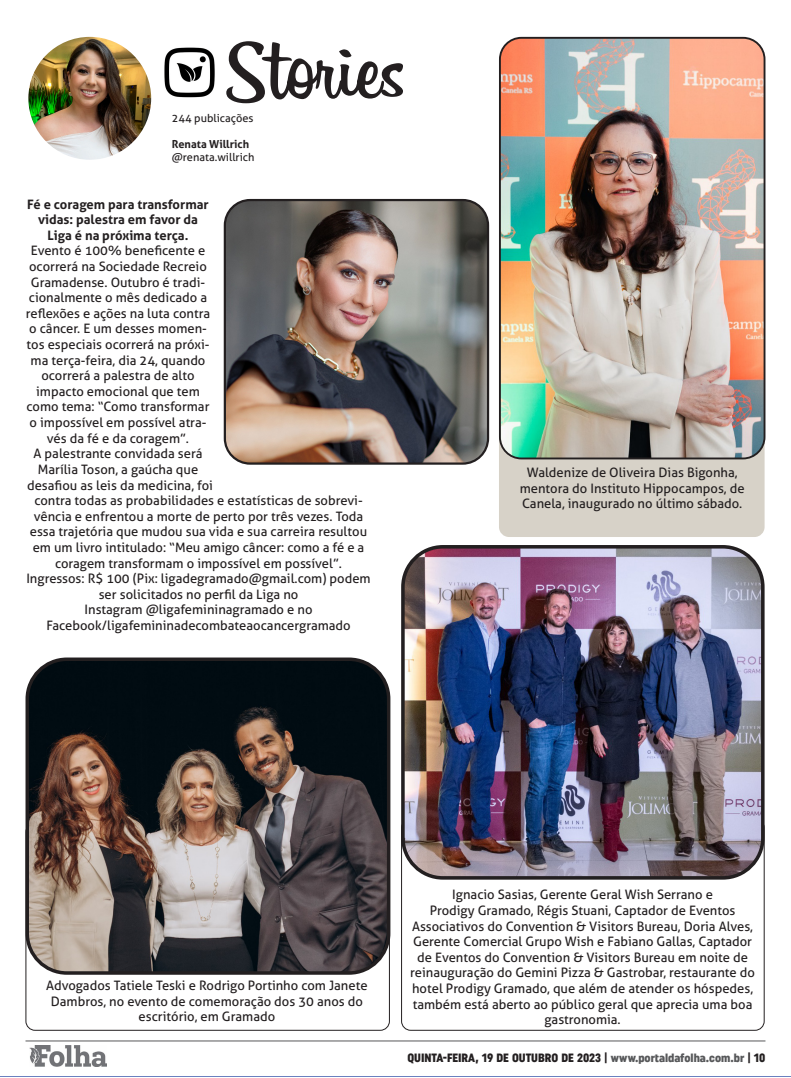
<style>
.page{position:relative;width:791px;height:1078px;background:#fff}
.page>*{position:absolute;margin:0;border:0;box-sizing:border-box;transform-origin:0 0}
.t1{font:13px/15.6px "Aller";color:#231f20;text-align:center}
.t2{font:700 13px "Aller";color:#231f20}
.t3{font:12px "Uniform Condensed 3";color:#231f20}
.t4{font:11px/13.2px "Aller";color:#231f20}
.s1{font-weight:700}
.s2{color:#57585a}
</style>
<div class="page">
<div style="left:499px;top:339px;width:265px;height:198px;background:#d7d2c8;border-radius:10px"></div>
<hr style="left:0;top:1076px;width:791px;height:1px;background:#294aa4">
<hr style="left:26px;top:1040px;width:739px;height:1px;background:#57585a">
<img style="left:29px;top:1045px;width:77px;height:21px">
<img style="left:27px;top:661px;width:362px;height:311px">
<div style="left:26px;top:657px;width:364px;height:317px;border:3px solid #231f20;border-radius:40px"></div>
<img style="left:500px;top:38px;width:264px;height:420px">
<div style="left:499px;top:37px;width:266px;height:422px;border:2px solid #231f20;border-radius:21px"></div>
<img style="left:225px;top:200px;width:263px;height:263px">
<div style="left:224px;top:199px;width:265px;height:265px;border:2px solid #231f20;border-radius:25px"></div>
<img style="left:28px;top:37px;width:123px;height:123px;border-radius:61px">
<img style="left:164px;top:47px;width:51px;height:51px">
<svg style="left:226px;top:41px;width:177px;height:62px"></svg>
<img style="left:406px;top:548px;width:357px;height:329px">
<div style="left:401px;top:545px;width:363px;height:334px;border:4px solid #231f20;border-radius:40px"></div>
<p class="t4" style="left:172px;top:111px;width:83px">244 publicações</p>
<p class="t4" style="left:172px;top:137px;width:84px"><span class="s1">Renata Willrich </span>@renata.willrich</p>
<p class="t2" style="left:27px;top:196px;width:183px">Fé e coragem para transformar</p>
<p class="t2" style="left:38px;top:211px;width:161px">vidas: palestra em favor da</p>
<p class="t2" style="left:48px;top:227px;width:142px">Liga é na próxima terça.</p>
<p class="t1" style="left:31px;top:243px;width:176px">Evento é 100% beneficente e</p>
<p class="t1" style="left:29px;top:258px;width:179px">ocorrerá na Sociedade Recreio</p>
<p class="t1" style="left:31px;top:274px;width:176px">Gramadense. Outubro é tradi-</p>
<p class="t1" style="left:29px;top:290px;width:180px">cionalmente o mês dedicado a</p>
<p class="t1" style="left:26px;top:305px;width:186px">reflexões e ações na luta contra</p>
<p class="t1" style="left:29px;top:321px;width:179px">o câncer. E um desses momen-</p>
<p class="t1" style="left:27px;top:336px;width:184px">tos especiais ocorrerá na próxi-</p>
<p class="t1" style="left:31px;top:352px;width:176px">ma terça-feira, dia 24, quando</p>
<p class="t1" style="left:41px;top:368px;width:155px">ocorrerá a palestra de alto</p>
<p class="t1" style="left:36px;top:383px;width:165px">impacto emocional que tem</p>
<p class="t1" style="left:27px;top:399px;width:184px">como tema: “Como transformar</p>
<p class="t1" style="left:30px;top:414px;width:178px">o impossível em possível atra-</p>
<p class="t1" style="left:47px;top:430px;width:144px">vés da fé e da coragem”.</p>
<p class="t1" style="left:34px;top:446px;width:170px">A palestrante convidada será</p>
<p class="t1" style="left:38px;top:461px;width:162px">Marília Toson, a gaúcha que</p>
<p class="t1" style="left:27px;top:477px;width:187px">desafiou as leis da medicina, foi</p>
<p class="t1" style="left:34px;top:492px;width:330px">contra todas as probabilidades e estatísticas de sobrevi-</p>
<p class="t1" style="left:34px;top:508px;width:331px">vência e enfrentou a morte de perto por três vezes. Toda</p>
<p class="t1" style="left:30px;top:524px;width:339px">essa trajetória que mudou sua vida e sua carreira resultou</p>
<p class="t1" style="left:33px;top:539px;width:333px">em um livro intitulado: “Meu amigo câncer: como a fé e a</p>
<p class="t1" style="left:55px;top:555px;width:289px">coragem transformam o impossível em possível”.</p>
<p class="t1" style="left:26px;top:570px;width:346px">Ingressos: R$ 100 (Pix: ligadegramado@gmail.com) podem</p>
<p class="t1" style="left:99px;top:586px;width:201px">ser solicitados no perfil da Liga no</p>
<p class="t1" style="left:85px;top:602px;width:229px">Instagram @ligafemininagramado e no</p>
<p class="t1" style="left:46px;top:617px;width:306px">Facebook/ligafemininadecombateaocancergramado</p>
<p class="t1" style="left:520px;top:464px;width:226px">Waldenize de Oliveira Dias Bigonha, mentora do Instituto Hippocampos, de<br>Canela, inaugurado no último sábado.</p>
<p class="t1" style="left:46px;top:977px;width:323px">Advogados Tatiele Teski e Rodrigo Portinho com Janete<br>Dambros, no evento de comemoração dos 30 anos do escritório, em Gramado</p>
<p class="t1" style="left:410px;top:886px;width:346px">Ignacio Sasias, Gerente Geral Wish Serrano e<br>Prodigy Gramado, Régis Stuani, Captador de Eventos Associativos do Convention &amp; Visitors Bureau, Doria Alves, Gerente Comercial Grupo Wish e Fabiano Gallas, Captador de Eventos do Convention &amp; Visitors Bureau em noite de reinauguração do Gemini Pizza &amp; Gastrobar, restaurante do hotel Prodigy Gramado, que além de atender os hóspedes, também está aberto ao público geral que aprecia uma boa gastronomia.</p>
<p class="t3" style="left:407px;top:1049px;width:360px">QUINTA-FEIRA, 19 DE OUTUBRO DE 2023 | <span class="s2">www.portaldafolha.com.br</span> | 10</p>
</div>
